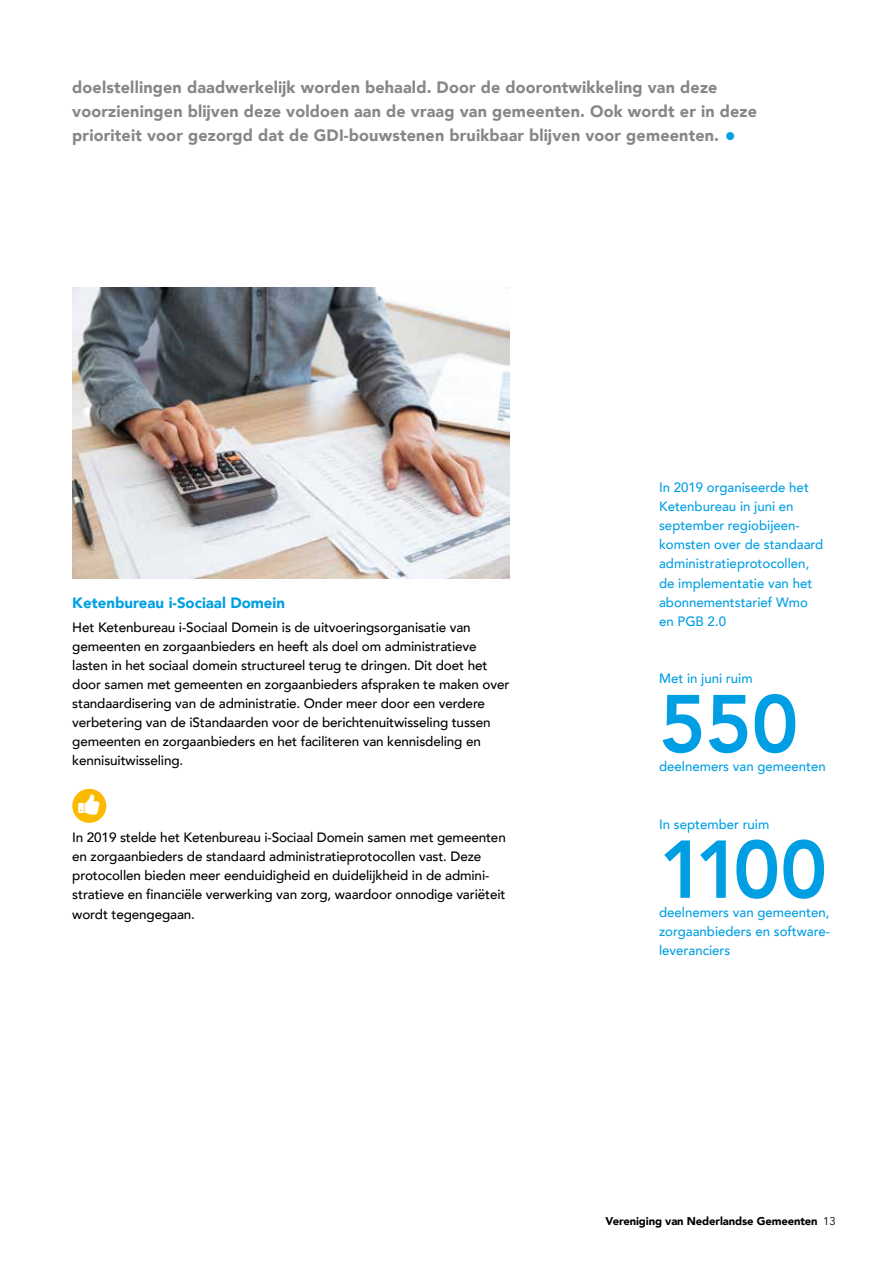
<style>
.page{position:relative;width:893px;height:1263px;background:#fff}
.page>*{position:absolute;margin:0;border:0;box-sizing:border-box;transform-origin:0 0}
.t1{font:800 81px "Avenir";letter-spacing:-.01em;color:#009fe3}
.t2{font:900 22.5px "Avenir";color:#009fe3}
.t3{font:900 16.5px/24px "Avenir";letter-spacing:.01em;color:#878787}
.t4{font:900 15px "Avenir";color:#009fe3}
.t5{font:500 13.5px/19.2px "Avenir";letter-spacing:-.01em;color:#000}
.t6{font:500 13.5px/19.2px "Avenir";color:#009fe3}
.t7{font:900 11.25px "Avenir";letter-spacing:-.01em;color:#000}
.s1{font-weight:400}
</style>
<div class="page">
<div style="left:72px;top:789px;width:34px;height:34px;background:#fbba00;border-radius:50%"></div>
<img style="left:72px;top:287px;width:438px;height:292px">
<p class="t3" style="left:72px;top:75px;width:686px">doelstellingen daadwerkelijk worden behaald. Door de doorontwikkeling van deze voorzieningen blijven deze voldoen aan de vraag van gemeenten. Ook wordt er in deze prioriteit voor gezorgd dat de GDI-bouwstenen bruikbaar blijven voor gemeenten.</p>
<h2 class="t2" style="left:725px;top:117px;width:13px">•</h2>
<p class="t4" style="left:72px;top:590px;width:214px">Ketenbureau i-Sociaal Domein</p>
<p class="t5" style="left:72px;top:616px;width:439px">Het Ketenbureau i-Sociaal Domein is de uitvoeringsorganisatie van gemeenten en zorgaanbieders en heeft als doel om administratieve lasten in het sociaal domein structureel terug te dringen. Dit doet het door samen met gemeenten en zorgaanbieders afspraken te maken over standaardisering van de administratie. Onder meer door een verdere verbetering van de iStandaarden voor de berichtenuitwisseling tussen gemeenten en zorgaanbieders en het faciliteren van kennisdeling en kennisuitwisseling.</p>
<p class="t5" style="left:72px;top:827px;width:435px">In 2019 stelde het Ketenbureau i-Sociaal Domein samen met gemeenten en zorgaanbieders de standaard administratieprotocollen vast. Deze protocollen bieden meer eenduidigheid en duidelijkheid in de admini&shy;stratieve en financiële verwerking van zorg, waardoor onnodige variëteit wordt tegengegaan.</p>
<p class="t6" style="left:659px;top:477px;width:166px">In 2019 organiseerde het<br>Ketenbureau in juni en september regiobijeen&shy;komsten over de standaard administratieprotocollen, de implementatie van het abonnementstarief Wmo en PGB 2.0</p>
<p class="t6" style="left:659px;top:668px;width:95px">Met in juni ruim</p>
<h1 class="t1" style="left:659px;top:661px;width:141px">550</h1>
<p class="t6" style="left:659px;top:756px;width:168px">deelnemers van gemeenten</p>
<p class="t6" style="left:659px;top:814px;width:112px">In september ruim</p>
<h1 class="t1" style="left:659px;top:807px;width:170px">1100</h1>
<p class="t6" style="left:659px;top:921px;width:171px">zorgaanbieders en software&shy;leveranciers</p>
<p class="t6" style="left:659px;top:902px;width:172px">deelnemers van gemeenten,</p>
<p class="t7" style="left:606px;top:1211px;width:231px">Vereniging van Nederlandse Gemeenten <span class="s1">13</span></p>
</div>
